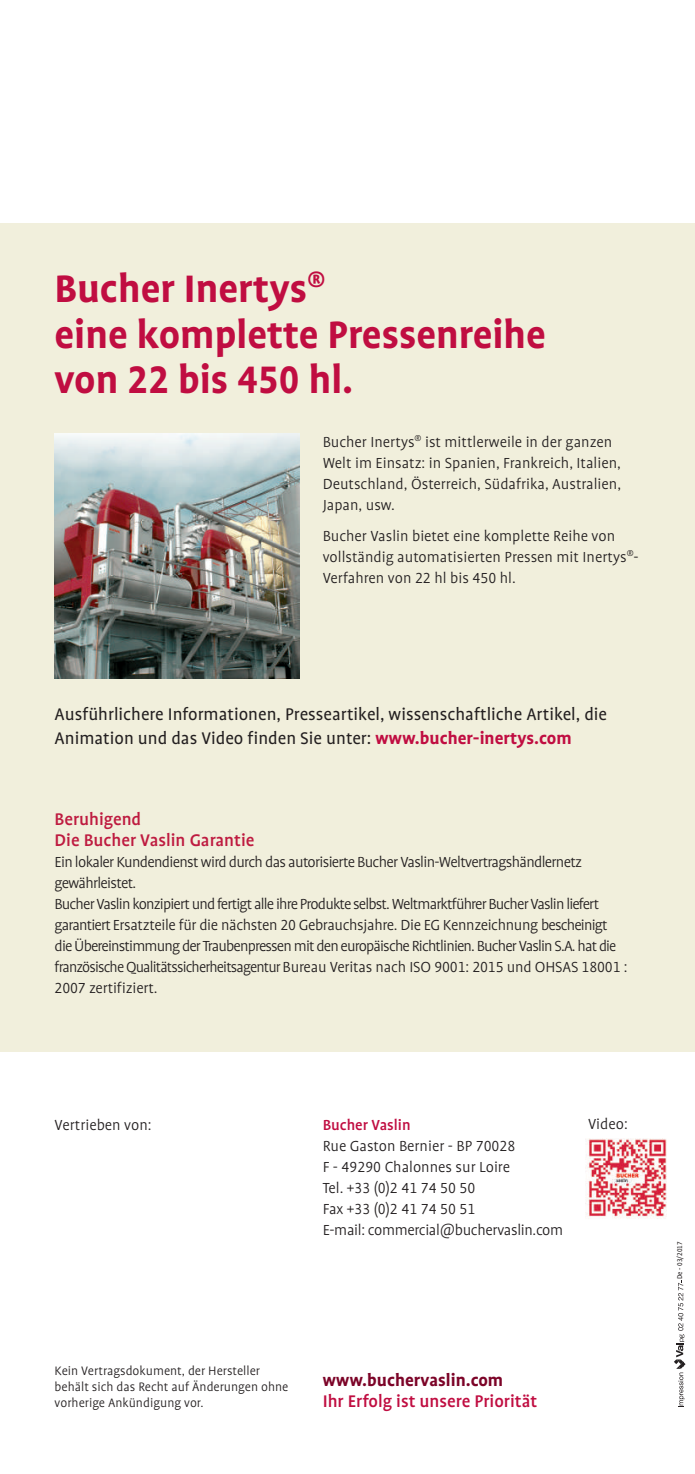
<style>
.page{position:relative;width:695px;height:1474px;background:#fff}
.page>*{position:absolute;margin:0;border:0;box-sizing:border-box;transform-origin:0 0}
.t1{font:700 43.75px/45.5px "Bucher Profile";color:#c00d41}
.t2{font:19.25px/24.5px "Bucher Profile";color:#231f20}
.t3{font:500 19.25px/21px "Bucher Profile";color:#be1b40}
.t4{font:500 19.25px "Bucher Profile";color:#c00d41}
.t5{font:700 19.25px "Bucher Profile";color:#7c0428}
.t6{font:300 16.62px/21px "Bucher Profile";letter-spacing:-.05em;color:#231f20}
.t7{font:300 16.62px/21px "Bucher Profile";color:#231f20}
.t8{font:500 16.62px "Bucher Profile";color:#c00d41}
.t9{font:300 16.62px "Bucher Profile";letter-spacing:-.02em;color:#231f20}
.t10{font:300 14px/15.8px "Bucher Profile";color:#231f20}
.t11{font:7.88px "Bucher Profile";color:#231f20;scale:.95 1}
.s1{font-weight:700;color:#c00d41}
</style>
<div class="page">
<div style="left:0;top:223px;width:694px;height:829px;background:#f1efdc"></div>
<img style="left:55px;top:434px;width:244px;height:244px">
<img style="left:585px;top:1138px;width:81px;height:81px">
<svg style="left:674px;top:1280px;width:11px;height:127px"></svg>
<h1 class="t1" style="left:55px;top:266px;width:492px">Bucher Inertys<sup>®<br></sup>eine komplette Pressenreihe von 22 bis 450 hl.</h1>
<p class="t7" style="left:322px;top:431px;width:300px">Bucher Inertys<sup>®</sup> ist mittlerweile in der ganzen Welt im Einsatz: in Spanien, Frankreich, Italien, Deutschland, Österreich, Südafrika, Australien, Japan, usw.</p>
<p class="t7" style="left:322px;top:525px;width:317px">Bucher Vaslin bietet eine komplette Reihe von vollständig automatisierten Pressen mit Inertys<sup>®</sup>-<br>Verfahren von 22 hl bis 450 hl.</p>
<p class="t2" style="left:55px;top:701px;width:554px">Ausführlichere Informationen, Presseartikel, wissenschaftliche Artikel, die<br>Animation und das Video finden Sie unter: <span class="s1">www.bucher-inertys.com</span></p>
<p class="t3" style="left:55px;top:808px;width:201px">Beruhigend<br>Die Bucher Vaslin Garantie</p>
<p class="t6" style="left:55px;top:851px;width:574px">Ein lokaler Kundendienst wird durch das autorisierte Bucher Vaslin-Weltvertragshändlernetz gewährleistet.<br>Bucher Vaslin konzipiert und fertigt alle ihre Produkte selbst. Weltmarktführer Bucher Vaslin liefert garantiert Ersatzteile für die nächsten 20 Gebrauchsjahre. Die EG Kennzeichnung bescheinigt die Übereinstimmung der Traubenpressen mit den europäische Richtlinien. Bucher Vaslin S.A. hat die französische Qualitätssicherheitsagentur Bureau Veritas nach ISO 9001: 2015 und OHSAS 18001 :<br>2007 zertifiziert.</p>
<p class="t7" style="left:55px;top:1114px;width:98px">Vertrieben von:</p>
<p class="t8" style="left:322px;top:1115px;width:89px">Bucher Vaslin</p>
<p class="t7" style="left:322px;top:1135px;width:242px">Rue Gaston Bernier - BP 70028<br>F - 49290 Chalonnes sur Loire<br>Tel. +33 (0)2 41 74 50 50<br>Fax +33 (0)2 41 74 50 51<br>E-mail: commercial@buchervaslin.com</p>
<p class="t9" style="left:588px;top:1115px;width:41px">Video:</p>
<p class="t10" style="left:55px;top:1363px;width:235px">Kein Vertragsdokument, der Hersteller behält sich das Recht auf Änderungen ohne vorherige Ankündigung vor.</p>
<p class="t5" style="left:322px;top:1370px;width:182px">www.buchervaslin.com</p>
<p class="t4" style="left:322px;top:1391px;width:216px">Ihr Erfolg ist unsere Priorität</p>
<p class="t11" style="left:675px;top:1279px;width:41px;rotate:-90deg">De - 03/2017</p>
</div>
